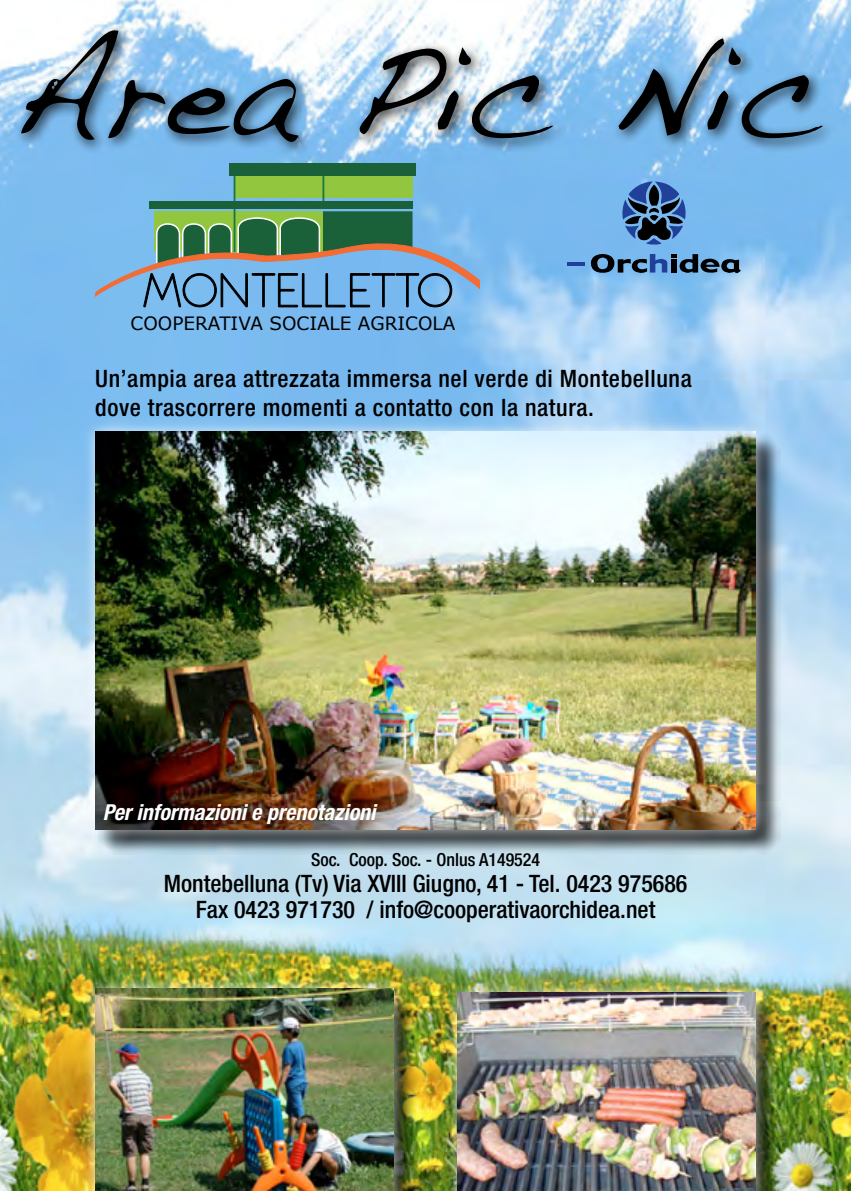
<style>
.page{position:relative;width:851px;height:1191px;background:#fff}
.page>*{position:absolute;margin:0;border:0;box-sizing:border-box;transform-origin:0 0}
.t1{font:132px "Handwriting Dakota";color:#000}
.t2{font:500 condensed 24px/28.8px "Helvetica Neue";letter-spacing:.02em;color:#000}
.t3{font:500 condensed 24px/26px "Helvetica Neue";color:#000;text-align:center}
.t4{font:italic 700 condensed 22px "Helvetica Neue";color:#fff}
.t5{font:18.4px "Verdana";color:#000}
.t6{font:500 condensed 18px "Helvetica Neue";color:#000}
</style>
<div class="page">
<img style="left:0;top:0;width:850px;height:1191px">
<div style="left:98px;top:434px;width:683px;height:420px;background:#000;opacity:.75"></div>
<div style="left:84px;top:418px;width:684px;height:423px;background:#fff;opacity:.75"></div>
<img style="left:95px;top:431px;width:660px;height:398px">
<div style="left:459px;top:997px;width:321px;height:194px;background:#000;opacity:.75"></div>
<div style="left:444px;top:980px;width:324px;height:211px;background:#fff;opacity:.75"></div>
<img style="left:457px;top:992px;width:298px;height:199px">
<div style="left:97px;top:993px;width:321px;height:198px;background:#000;opacity:.75"></div>
<div style="left:82px;top:975px;width:324px;height:216px;background:#fff;opacity:.75"></div>
<img style="left:95px;top:988px;width:298px;height:203px">
<div style="left:15px;top:23px;width:821px;height:133px;background:#000;opacity:.75"></div>
<svg style="left:622px;top:181px;width:63px;height:64px;background:#3f6594"></svg>
<hr style="left:566px;top:262px;width:18px;height:4px;background:#21409a">
<svg style="left:589px;top:254px;width:152px;height:22px;background:#4c7498"></svg>
<div style="left:234px;top:177px;width:179px;height:21px;background:#92c63f"></div>
<div style="left:234px;top:173px;width:1px;height:79px;border:1px solid #1c7742"></div>
<svg style="left:95px;top:211px;width:384px;height:97px;background:#6a99a4"></svg>
<div style="left:323px;top:172px;width:1px;height:34px;border:1px solid #1c7742"></div>
<div style="left:229px;top:163px;width:186px;height:12px;background:#1a6139"></div>
<div style="left:149px;top:201px;width:264px;height:8px;background:#1a6139"></div>
<h1 class="t1" style="left:11px;top:12px;width:812px">Area Pic Nic</h1>
<p class="t5" style="left:131px;top:311px;width:326px">COOPERATIVA SOCIALE AGRICOLA</p>
<p class="t2" style="left:95px;top:364px;width:598px">Un’ampia area attrezzata immersa nel verde di Montebelluna dove trascorrere momenti a contatto con la natura.</p>
<p class="t4" style="left:103px;top:798px;width:274px">Per informazioni e prenotazioni</p>
<p class="t6" style="left:311px;top:849px;width:231px">Soc. Coop. Soc. - Onlus A149524</p>
<p class="t3" style="left:164px;top:870px;width:525px">Montebelluna (Tv) Via XVIII Giugno, 41 - Tel. 0423 975686<br>Fax 0423 971730 / info@cooperativaorchidea.net</p>
</div>
